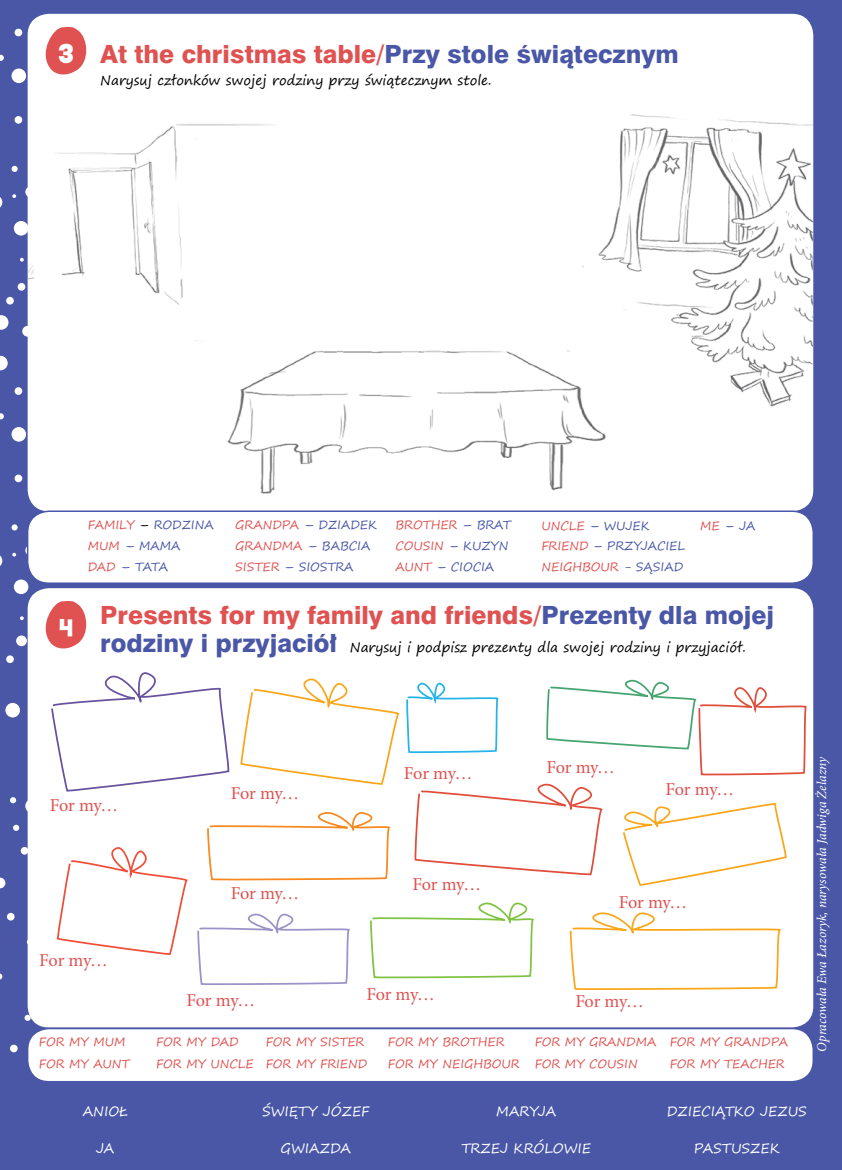
<style>
.page{position:relative;width:842px;height:1170px;background:#fff}
.page>*{position:absolute;margin:0;border:0;box-sizing:border-box;transform-origin:0 0}
.t1{font:26.55px "Roller World BTN Bold";color:#fff}
.t2{font:23.4px "Swis 721 Hv PL";color:#df5251}
.t3{font:18.3px "Minion Pro";letter-spacing:-.02em;color:#df5251}
.t4{font:13.5px "Segoe Print";color:#000}
.t5{font:13.5px "Segoe Print";color:#fff}
.t6{font:italic 13.5px "Minion Pro";letter-spacing:-.01em;color:#fff}
.t7{font:12px/21px "Segoe Print";color:#4957a6}
.t8{font:12px "Segoe Print";color:#df5251}
.s1{font-family:"Roller World BTN Bold";font-size:26.55px;color:#fff}
.s2{color:#4957a6}
.s3{color:#df5251}
.s4{color:#000}
.s5{font-family:"Swis 721 Hv PL";font-size:23.4px;color:#4957a6}
</style>
<div class="page">
<div style="left:0;top:0;width:842px;height:1169px;background:#4957a6"></div>
<div style="left:28px;top:14px;width:785px;height:497px;background:#fff;border-radius:21px"></div>
<img style="left:28px;top:114px;width:785px;height:391px">
<div style="left:28px;top:588px;width:785px;height:439px;background:#fff;border-radius:21px"></div>
<svg style="left:0;top:555px;width:2px;height:11px"></svg>
<svg style="left:0;top:197px;width:2px;height:11px"></svg>
<div style="left:32px;top:493px;width:15px;height:14px;background:#fff;border-radius:50%"></div>
<div style="left:32px;top:134px;width:15px;height:15px;background:#fff;border-radius:50%"></div>
<div style="left:14px;top:579px;width:14px;height:15px;background:#fff;border-radius:50%"></div>
<div style="left:14px;top:221px;width:14px;height:14px;background:#fff;border-radius:50%"></div>
<svg style="left:0;top:356px;width:8px;height:14px"></svg>
<div style="left:12px;top:427px;width:14px;height:14px;background:#fff;border-radius:50%"></div>
<div style="left:12px;top:69px;width:14px;height:14px;background:#fff;border-radius:50%"></div>
<div style="left:25px;top:186px;width:11px;height:11px;background:#fff;border-radius:50%"></div>
<div style="left:6px;top:655px;width:8px;height:8px;background:#fff;border-radius:50%"></div>
<div style="left:6px;top:297px;width:8px;height:7px;background:#fff;border-radius:50%"></div>
<div style="left:7px;top:912px;width:8px;height:8px;background:#fff;border-radius:50%"></div>
<svg style="left:25px;top:1014px;width:6px;height:6px"></svg>
<svg style="left:13px;top:824px;width:6px;height:6px"></svg>
<svg style="left:0;top:413px;width:4px;height:6px"></svg>
<svg style="left:0;top:55px;width:4px;height:6px"></svg>
<svg style="left:12px;top:524px;width:6px;height:6px"></svg>
<svg style="left:12px;top:166px;width:6px;height:6px"></svg>
<svg style="left:10px;top:797px;width:6px;height:6px"></svg>
<div style="left:10px;top:1044px;width:8px;height:8px;background:#fff;border-radius:50%"></div>
<div style="left:15px;top:474px;width:7px;height:8px;background:#fff;border-radius:50%"></div>
<div style="left:15px;top:116px;width:7px;height:8px;background:#fff;border-radius:50%"></div>
<div style="left:18px;top:283px;width:7px;height:7px;background:#fff;border-radius:50%"></div>
<div style="left:33px;top:385px;width:8px;height:8px;background:#fff;border-radius:50%"></div>
<div style="left:15px;top:387px;width:7px;height:8px;background:#fff;border-radius:50%"></div>
<div style="left:15px;top:29px;width:7px;height:7px;background:#fff;border-radius:50%"></div>
<svg style="left:20px;top:616px;width:4px;height:4px"></svg>
<svg style="left:20px;top:258px;width:4px;height:3px"></svg>
<svg style="left:12px;top:552px;width:4px;height:4px"></svg>
<svg style="left:12px;top:194px;width:4px;height:4px"></svg>
<svg style="left:39px;top:270px;width:4px;height:4px"></svg>
<svg style="left:37px;top:454px;width:4px;height:3px"></svg>
<div style="left:21px;top:846px;width:7px;height:8px;background:#fff;border-radius:50%"></div>
<div style="left:25px;top:798px;width:15px;height:15px;background:#fff;border-radius:50%"></div>
<div style="left:5px;top:703px;width:15px;height:14px;background:#fff;border-radius:50%"></div>
<svg style="left:0;top:315px;width:9px;height:15px"></svg>
<div style="left:22px;top:326px;width:11px;height:10px;background:#fff;border-radius:50%"></div>
<div style="left:16px;top:635px;width:11px;height:11px;background:#fff;border-radius:50%"></div>
<div style="left:30px;top:292px;width:10px;height:11px;background:#fff;border-radius:50%"></div>
<svg style="left:0;top:877px;width:5px;height:11px"></svg>
<svg style="left:45px;top:27px;width:42px;height:48px"></svg>
<svg style="left:45px;top:601px;width:42px;height:48px"></svg>
<svg style="left:51px;top:672px;width:756px;height:318px"></svg>
<div style="left:28px;top:511px;width:785px;height:72px;background:#fff;border-radius:21px"></div>
<div style="left:27px;top:510px;width:787px;height:74px;border:2px solid #4957a6;border-radius:21px"></div>
<div style="left:28px;top:1028px;width:785px;height:53px;background:#fff;border-radius:21px"></div>
<div style="left:27px;top:1027px;width:787px;height:55px;border:2px solid #4957a6;border-radius:21px"></div>
<h2 class="t2" style="left:58px;top:39px;width:622px"><span class="s1">3</span> At the christmas table/<span class="s2">Przy stole świątecznym</span></h2>
<p class="t4" style="left:100px;top:68px;width:393px">Narysuj członków swojej rodziny przy świątecznym stole.</p>
<h1 class="t1" style="left:59px;top:608px;width:16px">4</h1>
<p class="t7" style="left:88px;top:514px;width:127px"><span class="s3">FAMILY</span> <span class="s4">–</span> RODZINA<br><span class="s3">MUM</span> – MAMA<br><span class="s3">DAD</span> – TATA</p>
<p class="t7" style="left:235px;top:514px;width:143px"><span class="s3">GRANDPA</span> – DZIADEK<br><span class="s3">GRANDMA</span> – BABCIA<br><span class="s3">SISTER</span> – SIOSTRA</p>
<p class="t7" style="left:395px;top:514px;width:117px"><span class="s3">BROTHER</span> – BRAT<br><span class="s3">COUSIN</span> – KUZYN<br><span class="s3">AUNT</span> – CIOCIA</p>
<p class="t7" style="left:541px;top:514px;width:145px"><span class="s3">UNCLE</span> – WUJEK<br><span class="s3">FRIEND</span> – PRZYJACIEL<br><span class="s3">NEIGHBOUR</span> - SĄSIAD</p>
<p class="t7" style="left:700px;top:514px;width:57px"><span class="s3">ME</span> – JA</p>
<h2 class="t2" style="left:100px;top:599px;width:675px">Presents for my family and friends/<span class="s2">Prezenty dla mojej</span></h2>
<p class="t4" style="left:100px;top:635px;width:647px"><span class="s5">rodziny i przyjaciół</span> Narysuj i podpisz prezenty dla swojej rodziny i przyjaciół.</p>
<h3 class="t3" style="left:50px;top:793px;width:70px">For my…</h3>
<h3 class="t3" style="left:39px;top:948px;width:70px">For my…</h3>
<h3 class="t3" style="left:231px;top:780px;width:70px">For my…</h3>
<h3 class="t3" style="left:231px;top:881px;width:70px">For my…</h3>
<h3 class="t3" style="left:404px;top:761px;width:70px">For my…</h3>
<h3 class="t3" style="left:546px;top:754px;width:70px">For my…</h3>
<h3 class="t3" style="left:665px;top:776px;width:70px">For my…</h3>
<h3 class="t3" style="left:412px;top:871px;width:70px">For my…</h3>
<h3 class="t3" style="left:619px;top:889px;width:70px">For my…</h3>
<h3 class="t3" style="left:187px;top:987px;width:70px">For my…</h3>
<h3 class="t3" style="left:366px;top:981px;width:70px">For my…</h3>
<h3 class="t3" style="left:575px;top:988px;width:70px">For my…</h3>
<p class="t8" style="left:39px;top:1030px;width:88px">FOR MY MUM</p>
<p class="t8" style="left:156px;top:1030px;width:84px">FOR MY DAD</p>
<p class="t8" style="left:266px;top:1030px;width:100px">FOR MY SISTER</p>
<p class="t8" style="left:388px;top:1030px;width:118px">FOR MY BROTHER</p>
<p class="t8" style="left:535px;top:1030px;width:255px">FOR MY GRANDMA FOR MY GRANDPA</p>
<p class="t8" style="left:39px;top:1053px;width:92px">FOR MY AUNT</p>
<p class="t8" style="left:156px;top:1053px;width:213px">FOR MY UNCLE FOR MY FRIEND</p>
<p class="t8" style="left:388px;top:1053px;width:251px">FOR MY NEIGHBOUR FOR MY COUSIN</p>
<p class="t8" style="left:670px;top:1053px;width:117px">FOR MY TEACHER</p>
<p class="t6" style="left:813px;top:1051px;width:297px;rotate:-90deg">Opracowała Ewa Łazoryk, narysowała Jadwiga Żelazny</p>
<p class="t5" style="left:83px;top:1098px;width:47px">ANIOŁ</p>
<p class="t5" style="left:262px;top:1098px;width:109px">ŚWIĘTY JÓZEF</p>
<p class="t5" style="left:496px;top:1098px;width:61px">MARYJA</p>
<p class="t5" style="left:667px;top:1098px;width:142px">DZIECIĄTKO JEZUS</p>
<p class="t5" style="left:96px;top:1135px;width:20px">JA</p>
<p class="t5" style="left:281px;top:1135px;width:72px">GWIAZDA</p>
<p class="t5" style="left:462px;top:1135px;width:131px">TRZEJ KRÓLOWIE</p>
<p class="t5" style="left:694px;top:1135px;width:87px">PASTUSZEK</p>
</div>
